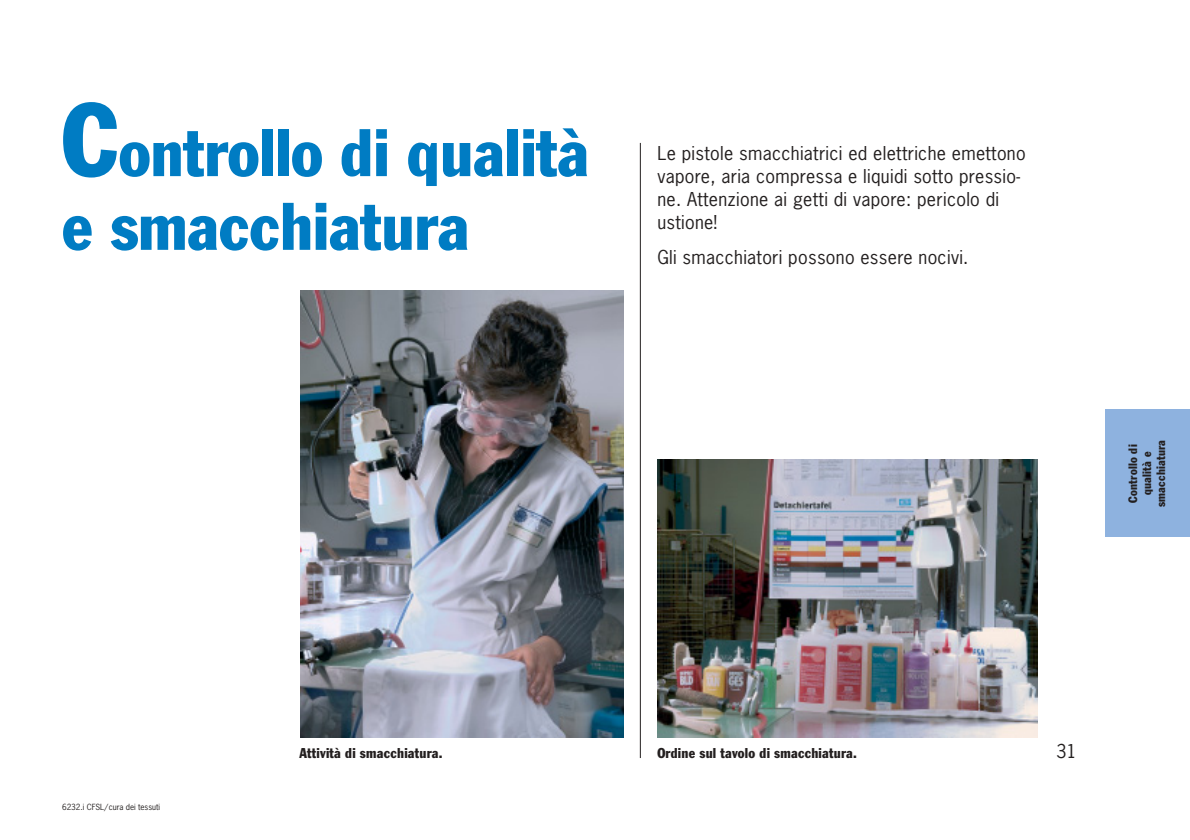
<style>
.page{position:relative;width:1190px;height:840px;background:#fff}
.page>*{position:absolute;margin:0;border:0;box-sizing:border-box;transform-origin:0 0}
.t1{font:condensed 66px/73.8px "Franklin Gothic";color:#007cc3}
.t2{font:18px/23px "News Gothic";letter-spacing:.015em;color:#231f1f}
.t3{font:condensed 14px "Franklin Gothic";letter-spacing:.015em;color:#231f1f}
.t4{font:condensed 12px/14px "Franklin Gothic";letter-spacing:.015em;color:#231f1f;text-align:center}
.t5{font:8px "News Gothic";color:#231f1f}
.s1{font-size:102px}
</style>
<div class="page">
<hr style="left:640px;top:143px;width:1px;height:615px;background:#231f1f">
<img style="left:300px;top:291px;width:323px;height:446px">
<img style="left:657px;top:460px;width:380px;height:277px">
<div style="left:1105px;top:409px;width:85px;height:128px;background:#8eb2df"></div>
<h1 class="t1" style="left:62px;top:121px;width:529px"><span class="s1">C</span>ontrollo di qualità e smacchiatura</h1>
<p class="t2" style="left:657px;top:143px;width:370px">Le pistole smacchiatrici ed elettriche emettono vapore, aria compressa e liquidi sotto pressio&shy;ne. Attenzione ai getti di vapore: pericolo di ustione!</p>
<p class="t2" style="left:657px;top:247px;width:313px">Gli smacchiatori possono essere nocivi.</p>
<p class="t4" style="left:1127px;top:507px;width:69px;rotate:-90deg">Controllo di qualità e smacchiatura</p>
<p class="t5" style="left:62px;top:804px;width:100px">6232.i CFSL/cura dei tessuti</p>
<p class="t3" style="left:300px;top:748px;width:145px">Attività di smacchiatura.</p>
<p class="t3" style="left:657px;top:748px;width:201px">Ordine sul tavolo di smacchiatura.</p>
<p class="t2" style="left:1056px;top:741px;width:22px">31</p>
</div>
